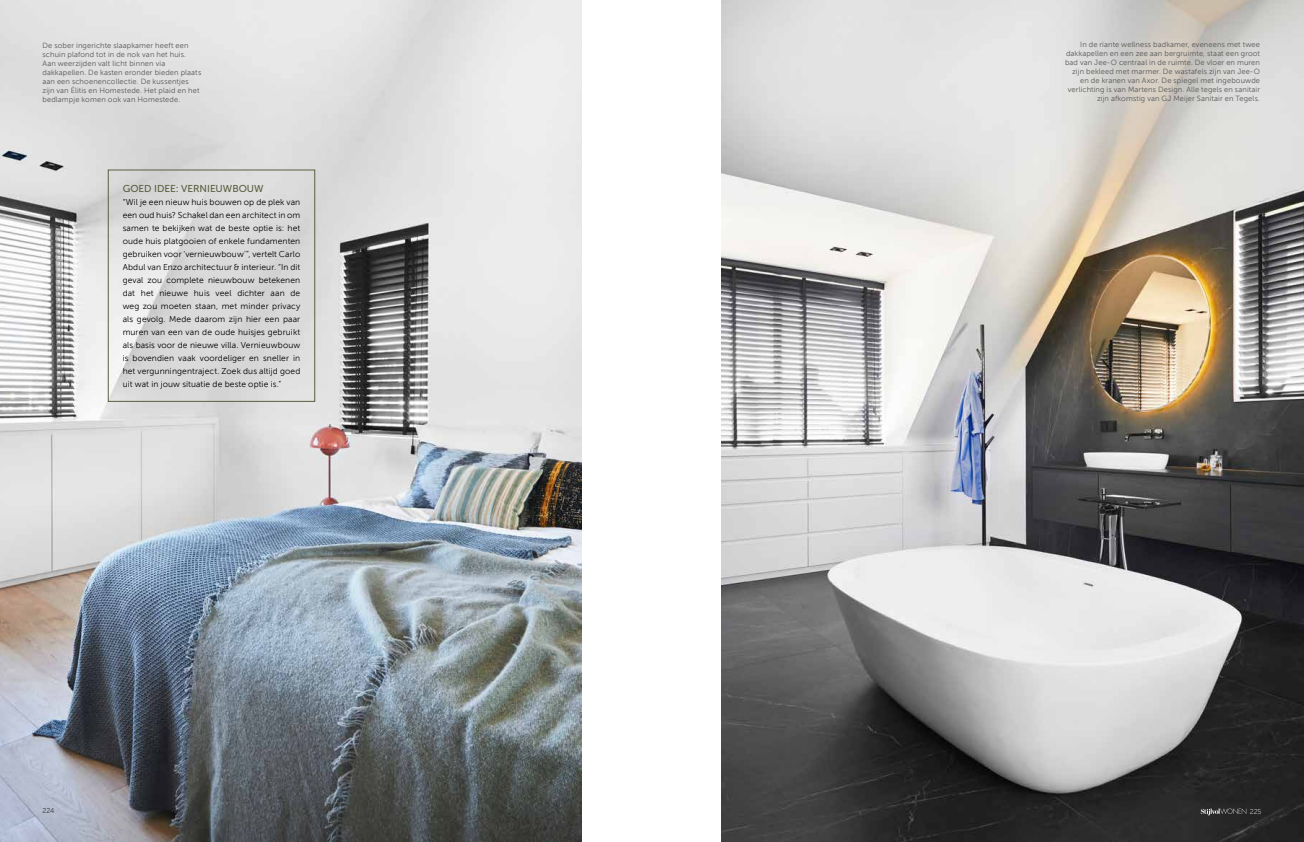
<style>
.page{position:relative;width:1304px;height:842px;background:#fff}
.page>*{position:absolute;margin:0;border:0;box-sizing:border-box;transform-origin:0 0}
.t1{font:10px "Museo Sans 500";color:#5a5e3f}
.t2{font:8.5px/13px "Museo Sans 300";letter-spacing:.01em;color:#000;text-align:justify}
.t3{font:7.5px/9px "Museo Sans 300";letter-spacing:.015em;color:#565656}
.t4{font:7px "Museo Sans 100";color:#000}
.t5{font:7px "Museo Sans 100";color:#fff}
</style>
<div class="page">
<img style="left:0;top:0;width:581px;height:842px">
<img style="left:721px;top:0;width:583px;height:842px">
<div style="left:108px;top:170px;width:207px;height:232px;border:1px solid #5a5e3f"></div>
<svg style="left:1201px;top:808px;width:45px;height:7px"></svg>
<p class="t3" style="left:43px;top:41px;width:160px">De sober ingerichte slaapkamer heeft een schuin plafond tot in de nok van het huis.<br>Aan weerzijden valt licht binnen via dakkapellen. De kasten eronder bieden plaats aan een schoenencollectie. De kussentjes zijn van Élitis en Homestede. Het plaid en het bedlampje komen ook van Homestede.</p>
<p class="t3" style="left:1065px;top:40px;width:197px;text-align:right">In de riante wellness badkamer, eveneens met twee dakkapellen en een zee aan bergruimte, staat een groot bad van Jee-O centraal in de ruimte. De vloer en muren zijn bekleed met marmer. De wastafels zijn van Jee-O en de kranen van Axor. De spiegel met ingebouwde verlichting is van Martens Design. Alle tegels en sanitair zijn afkomstig van GJ Meijer Sanitair en Tegels.</p>
<h1 class="t1" style="left:123px;top:183px;width:143px">GOED IDEE: VERNIEUWBOUW</h1>
<p class="t2" style="left:123px;top:196px;width:179px">“Wil je een nieuw huis bouwen op de plek van een oud huis? Schakel dan een architect in om samen te bekijken wat de beste optie is: het oude huis platgooien of enkele fundamenten gebruiken voor ‘vernieuwbouw’”, vertelt Carlo Abdul van Enzo architectuur &amp; interieur. “In dit geval zou complete nieuwbouw betekenen dat het nieuwe huis veel dichter aan de weg zou moeten staan, met minder privacy als gevolg. Mede daarom zijn hier een paar muren van een van de oude huisjes gebruikt als basis voor de nieuwe villa. Vernieuwbouw is bovendien vaak voordeliger en sneller in het vergunningentraject. Zoek dus altijd goed uit wat in jouw situatie de beste optie is.”</p>
<p class="t4" style="left:43px;top:807px;width:13px">224</p>
<p class="t5" style="left:1250px;top:808px;width:13px">225</p>
</div>
